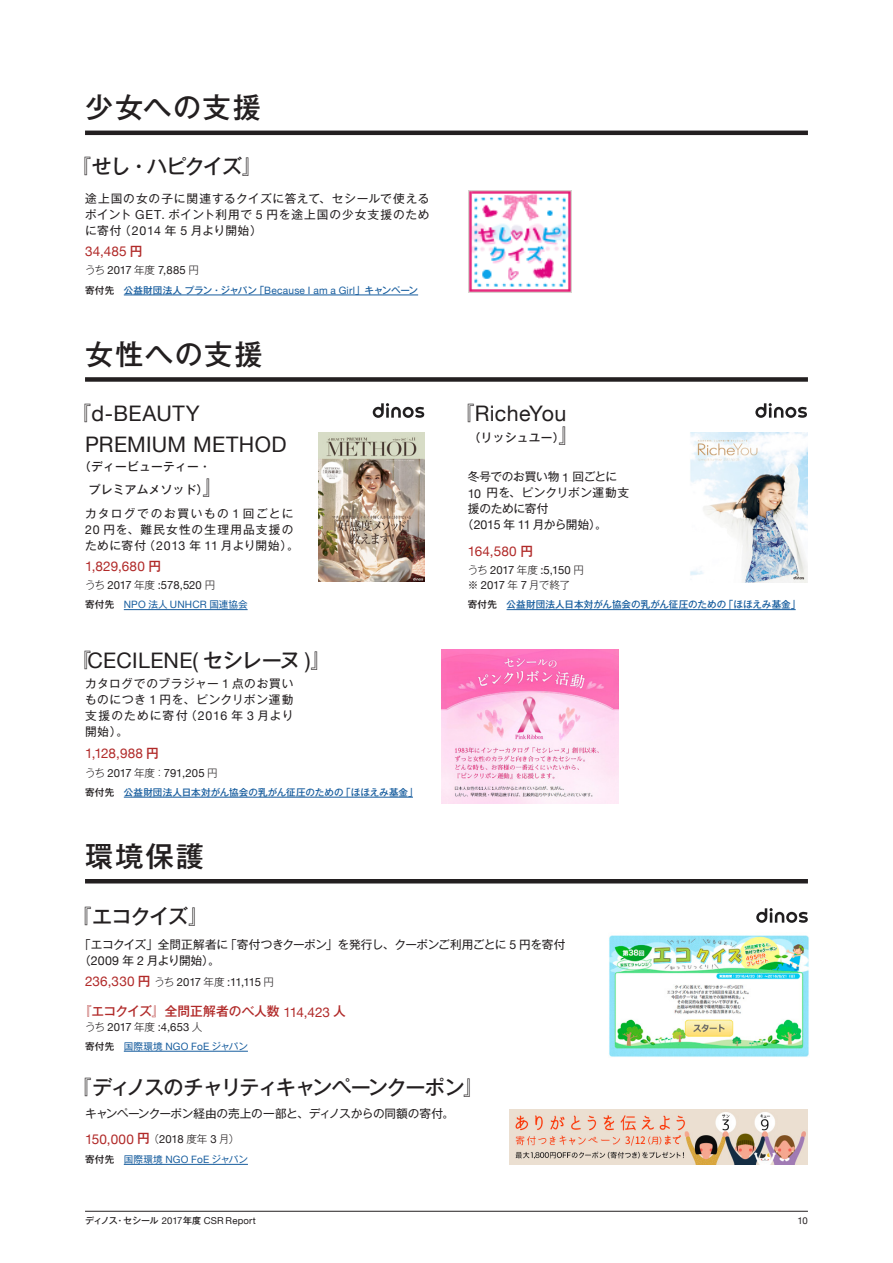
<style>
.page{position:relative;width:893px;height:1263px;background:#fff}
.page>*{position:absolute;margin:0;border:0;box-sizing:border-box;transform-origin:0 0}
.t1{font:500 28.2px "Gothic MB101 Pro";letter-spacing:.07em;color:#231f20}
.t2{font:21.45px/30.9px "Helvetica Neue";letter-spacing:.015em;color:#231f20}
.t3{font:500 20.25px "Gothic MB101 Pro";letter-spacing:-.07em;color:#231f20}
.t4{font:13.5px "Helvetica Neue";letter-spacing:.015em;color:#b12a29}
.t5{font:500 12.75px "Gothic MB101 Pro";letter-spacing:-.005em;color:#b12a29}
.t6{font:11.7px/15.9px "Gothic MB101 Pro";letter-spacing:.02em;color:#231f20;text-align:justify}
.t7{font:11.7px/15.9px "Gothic MB101 Pro";letter-spacing:-.035em;color:#231f20}
.t8{font:11.7px/15.9px "Gothic MB101 Pro";letter-spacing:.105em;color:#231f20}
.t9{font:500 11.7px/23.4px "Gothic MB101 Pro";letter-spacing:.025em;color:#231f20}
.t10{font:11.7px "Gothic MB101 Pro";letter-spacing:.04em;color:#231f20}
.t11{font:11.7px "Gothic MB101 Pro";letter-spacing:-.03em;color:#231f20}
.t12{font:11.7px "Gothic MB101 Pro";letter-spacing:-.025em;color:#231f20}
.t13{font:11.25px "Helvetica Neue";letter-spacing:-.005em;color:#231f20}
.t14{font:11.25px "Helvetica Neue";letter-spacing:-.05em;color:#231f20}
.t15{font:300 10.65px "Gothic MB101 Pro";color:#231f20}
.t16{font:10.2px "Helvetica Neue";letter-spacing:.015em;color:#175d9e}
.t17{font:500 9.6px "Gothic MB101 Pro";color:#175d9e}
.t18{font:9.6px "Gothic MB101 Pro";color:#175d9e}
.t19{font:9.6px "Helvetica Neue";letter-spacing:.02em;color:#231f20}
.s1{font-family:"Helvetica Neue";font-size:12.45px}
.s2{font-family:"Gothic MB101 Pro";font-weight:500;font-size:12.75px}
.s3{font-family:"Gothic MB101 Pro";font-weight:300;font-size:10.65px}
.s4{color:#231f20}
.s5{font-family:"Helvetica Neue";font-weight:400;font-size:10.2px}
.s6{font-family:"Gothic MB101 Pro";font-weight:500;font-size:20.25px}
.s7{font-size:20.25px}
.s8{font-family:"Gothic MB101 Pro";font-weight:500;font-size:9.6px;color:#231f20}
.s9{font-family:"Gothic MB101 Pro";font-size:9.6px}
.s10{font-family:"Helvetica Neue";font-weight:400;font-size:11.25px}
.s11{font-size:13.5px;color:#b12a29}
.s12{font-family:"Gothic MB101 Pro";font-weight:500;font-size:12.75px;color:#b12a29}
.s13{font-family:"Helvetica Neue";font-weight:400;font-size:13.5px}
.s14{font-weight:500;color:#231f20}
.s15{font-family:"Helvetica Neue";font-size:10.2px}
.s16{font-family:"Gothic MB101 Pro";font-weight:300;font-size:10.65px;color:#231f20}
.s17{font-size:11.25px;color:#231f20}
.s18{font-family:"Gothic MB101 Pro";font-weight:500;font-size:9px}
</style>
<div class="page">
<hr style="left:85px;top:1211px;width:723px;height:1px;background:#231f20">
<hr style="left:124px;top:1164px;width:124px;height:1px;background:#175d9e">
<hr style="left:85px;top:879px;width:723px;height:4px;background:#231f20">
<hr style="left:85px;top:131px;width:723px;height:4px;background:#231f20">
<hr style="left:124px;top:1051px;width:124px;height:1px;background:#175d9e">
<hr style="left:124px;top:295px;width:294px;height:1px;background:#175d9e">
<img style="left:609px;top:935px;width:200px;height:122px">
<svg style="left:756px;top:908px;width:52px;height:15px"></svg>
<div style="left:85px;top:377px;width:723px;height:5px;background:#231f20"></div>
<hr style="left:506px;top:609px;width:290px;height:1px;background:#175d9e">
<img style="left:690px;top:432px;width:118px;height:150px">
<hr style="left:124px;top:609px;width:124px;height:1px;background:#175d9e">
<img style="left:318px;top:432px;width:106px;height:150px">
<svg style="left:373px;top:403px;width:51px;height:15px"></svg>
<hr style="left:124px;top:797px;width:289px;height:1px;background:#175d9e">
<svg style="left:755px;top:403px;width:52px;height:15px"></svg>
<img style="left:469px;top:190px;width:102px;height:103px">
<img style="left:509px;top:1110px;width:299px;height:54px">
<img style="left:441px;top:649px;width:177px;height:155px">
<h1 class="t1" style="left:85px;top:84px;width:177px">少女への支援</h1>
<h3 class="t3" style="left:71px;top:150px;width:193px">『せし・ハピクイズ』</h3>
<p class="t6" style="left:85px;top:189px;width:346px">途上国の女の子に関連するクイズに答えて、セシールで使えるポイント <span class="s1">GET.</span> ポイント利用で <span class="s1">5</span> 円を途上国の少女支援のために寄付（<span class="s1">2014</span> 年 <span class="s1">5</span> 月より開始）</p>
<p class="t4" style="left:85px;top:242px;width:59px">34,485 <span class="s2">円</span></p>
<p class="t13" style="left:85px;top:262px;width:115px"><span class="s3">うち</span> 2017 <span class="s3">年度</span> 7,885 <span class="s3">円</span></p>
<p class="t17" style="left:85px;top:282px;width:335px"><span class="s4">寄付先　</span>公益財団法人プラン・ジャパン「<span class="s5">Because I am a Girl</span>」キャンペーン</p>
<h1 class="t1" style="left:85px;top:331px;width:179px">女性への支援</h1>
<h2 class="t2" style="left:85px;top:399px;width:203px;text-indent:-14px"><span class="s6">『</span>d-BEAUTY<br>PREMIUM METHOD</h2>
<p class="t9" style="left:89px;top:453px;width:136px;text-indent:-10px">（ディービューティー・プレミアムメソッド）<span class="s7">』</span></p>
<p class="t8" style="left:85px;top:504px;width:215px">カタログでのお買いもの <span class="s1">1</span> 回ごとに<br><span class="s1">20</span> 円を、難民女性の生理用品支援のために寄付（<span class="s1">2013</span> 年 <span class="s1">11</span> 月より開始）。</p>
<p class="t4" style="left:85px;top:556px;width:78px">1,829,680 <span class="s2">円</span></p>
<p class="t13" style="left:85px;top:577px;width:132px"><span class="s3">うち</span> 2017 <span class="s3">年度</span> :578,520 <span class="s3">円</span></p>
<p class="t16" style="left:85px;top:597px;width:164px"><span class="s8">寄付先　</span>NPO <span class="s9">法人</span> UNHCR <span class="s9">国連協会</span></p>
<h2 class="t2" style="left:71px;top:646px;width:262px"><span class="s6">『</span> CECILENE( <span class="s6">セシレーヌ</span> )<span class="s6">』</span></h2>
<p class="t6" style="left:85px;top:674px;width:210px">カタログでのブラジャー <span class="s1">1</span> 点のお買いものにつき <span class="s1">1</span> 円を、ピンクリボン運動支援のために寄付（<span class="s1">2016</span> 年 <span class="s1">3</span> 月より開始）。</p>
<p class="t4" style="left:85px;top:744px;width:75px">1,128,988 <span class="s2">円</span></p>
<p class="t13" style="left:85px;top:764px;width:134px"><span class="s3">うち</span> 2017 <span class="s3">年度：</span>791,205 <span class="s3">円</span></p>
<p class="t17" style="left:85px;top:784px;width:334px"><span class="s4">寄付先　</span>公益財団法人日本対がん協会の乳がん征圧のための「ほほえみ基金」</p>
<h1 class="t1" style="left:85px;top:833px;width:121px">環境保護</h1>
<h2 class="t2" style="left:454px;top:399px;width:114px"><span class="s6">『</span>RicheYou</h2>
<p class="t9" style="left:469px;top:425px;width:112px">（リッシュユー）<span class="s7">』</span></p>
<p class="t11" style="left:468px;top:467px;width:151px">冬号でのお買い物 <span class="s1">1</span> 回ごとに</p>
<p class="t10" style="left:468px;top:483px;width:163px"><span class="s1">10</span> 円を、ピンクリボン運動支</p>
<p class="t12" style="left:468px;top:499px;width:82px">援のために寄付</p>
<p class="t6" style="left:462px;top:515px;width:146px">（<span class="s1">2015</span> 年 <span class="s1">11</span> 月から開始）。</p>
<p class="t4" style="left:468px;top:541px;width:67px">164,580 <span class="s2">円</span></p>
<p class="t13" style="left:468px;top:562px;width:118px"><span class="s3">うち</span> 2017 <span class="s3">年度</span> :5,150 <span class="s3">円</span></p>
<p class="t15" style="left:468px;top:576px;width:104px">※ <span class="s10">2017</span> 年 <span class="s10">7</span> 月で終了</p>
<p class="t17" style="left:468px;top:597px;width:334px"><span class="s4">寄付先　</span>公益財団法人日本対がん協会の乳がん征圧のための「ほほえみ基金」</p>
<h3 class="t3" style="left:71px;top:899px;width:139px">『エコクイズ』</h3>
<p class="t7" style="left:79px;top:935px;width:488px">「エコクイズ」全問正解者に「寄付つきクーポン」を発行し、クーポンご利用ごとに <span class="s1">5</span> 円を寄付（<span class="s1">2009</span> 年 <span class="s1">2</span> 月より開始）。</p>
<p class="t14" style="left:85px;top:974px;width:191px"><span class="s11">236,330</span> <span class="s12">円</span><span class="s3">うち</span> 2017 <span class="s3">年度</span> :11,115 <span class="s3">円</span></p>
<p class="t5" style="left:79px;top:1001px;width:269px">『エコクイズ』全問正解者のべ人数 <span class="s13">114,423</span> 人</p>
<p class="t13" style="left:85px;top:1018px;width:119px"><span class="s3">うち</span> 2017 <span class="s3">年度</span> :4,653 <span class="s3">人</span></p>
<p class="t18" style="left:85px;top:1038px;width:164px"><span class="s14">寄付先　</span>国際環境 <span class="s15">NGO FoE</span> ジャパン</p>
<h3 class="t3" style="left:71px;top:1070px;width:414px">『ディノスのチャリティキャンペーンクーポン』</h3>
<p class="t7" style="left:85px;top:1104px;width:371px">キャンペーンクーポン経由の売上の一部と、ディノスからの同額の寄付。</p>
<p class="t4" style="left:85px;top:1129px;width:156px">150,000 <span class="s2">円</span><span class="s16">（</span><span class="s17">2018</span> <span class="s16">度年</span> <span class="s17">3</span> <span class="s16">月）</span></p>
<p class="t18" style="left:85px;top:1151px;width:164px"><span class="s14">寄付先　</span>国際環境 <span class="s15">NGO FoE</span> ジャパン</p>
<p class="t19" style="left:85px;top:1213px;width:172px"><span class="s18">ディノス・セシール</span> 2017<span class="s18">年度</span> CSR Report</p>
<p class="t19" style="left:798px;top:1213px;width:12px">10</p>
</div>
